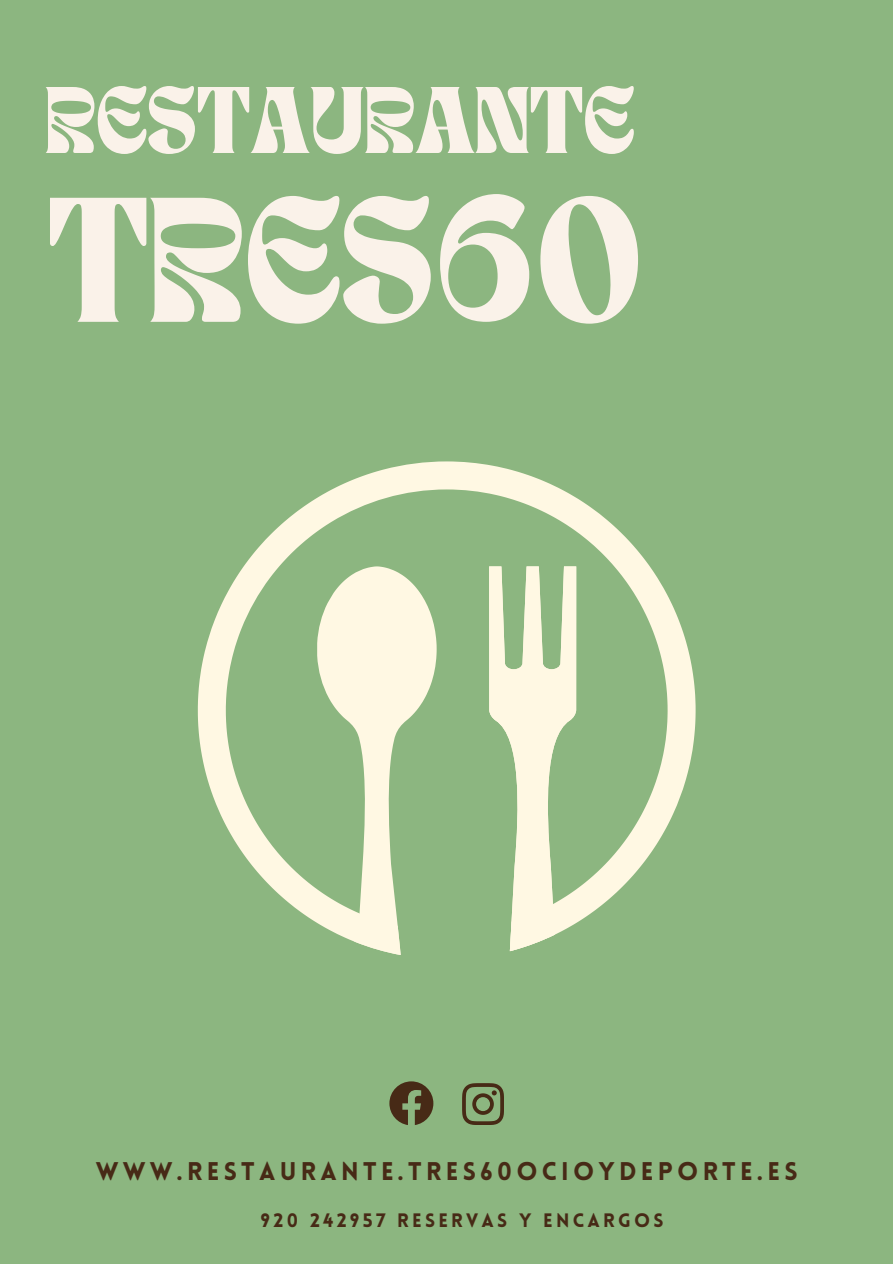
<style>
.page{position:relative;width:893px;height:1264px;background:#fff}
.page>*{position:absolute;margin:0;border:0;box-sizing:border-box;transform-origin:0 0}
.t1{font:124.05px "TANNIMBUS";color:#faf2e9}
.t2{font:66px "TANNIMBUS";color:#faf2e9}
.t3{font:900 25.05px "Lovelo";letter-spacing:.17em;color:#472a16}
.t4{font:900 19.05px "Lovelo";letter-spacing:.17em;color:#472a16}
</style>
<div class="page">
<div style="left:0;top:0;width:892px;height:1263px;background:#8cb680"></div>
<svg style="left:389px;top:1081px;width:44px;height:44px"></svg>
<svg style="left:462px;top:1083px;width:41px;height:41px"></svg>
<svg style="left:198px;top:461px;width:497px;height:491px"></svg>
<svg style="left:317px;top:566px;width:119px;height:388px"></svg>
<svg style="left:489px;top:566px;width:87px;height:385px"></svg>
<p class="t2" style="left:45px;top:83px;width:591px">RESTAURANTE</p>
<p class="t1" style="left:47px;top:190px;width:598px">TRES60</p>
<h2 class="t3" style="left:96px;top:1161px;width:703px">WWW.RESTAURANTE.TRES60OCIOYDEPORTE.ES</h2>
<h1 class="t4" style="left:260px;top:1212px;width:404px">920 242957 RESERVAS Y ENCARGOS</h1>
</div>
